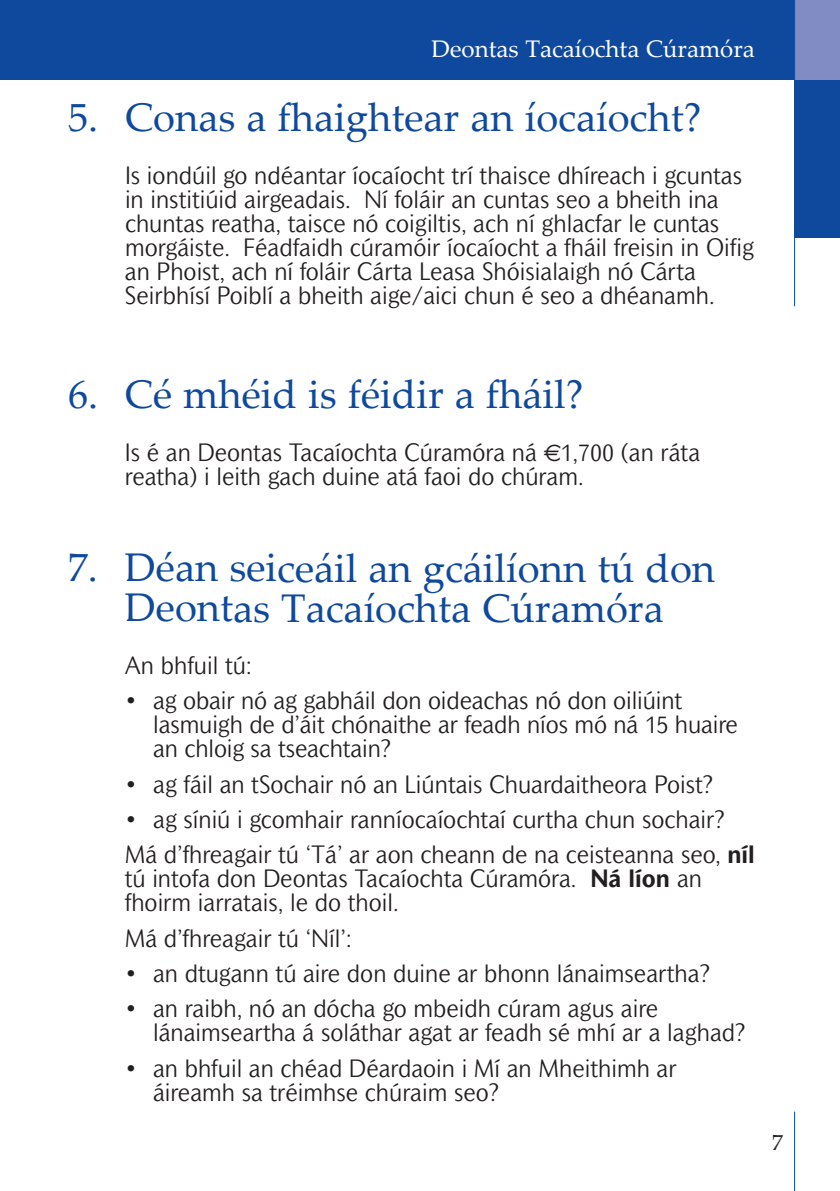
<style>
.page{position:relative;width:840px;height:1191px;background:#fff}
.page>*{position:absolute;margin:0;border:0;box-sizing:border-box;transform-origin:0 0}
.t1{font:40px/40px "Palatino Linotype";color:#0f499d;text-align:center}
.t2{font:300 24px/24px "Mahsuri Sans";color:#231f20}
.t3{font:24px "Palatino Linotype";color:#fff}
.t4{font:22px "Palatino Linotype";color:#231f20}
.s1{font-weight:400}
.s2{font-weight:700}
</style>
<div class="page">
<div style="left:0;top:0;width:794px;height:79px;background:#0f499d"></div>
<div style="left:794px;top:79px;width:45px;height:159px;background:#0f499d"></div>
<hr style="left:793px;top:1111px;width:1px;height:80px;background:#0f499d">
<div style="left:794px;top:0;width:45px;height:79px;background:#828cc4"></div>
<hr style="left:793px;top:0;width:1px;height:306px;background:#0f499d">
<p class="t3" style="left:431px;top:32px;width:324px">Deontas Tacaíochta Cúramóra</p>
<h1 class="t1" style="left:68px;top:96px;width:634px">5. Conas a fhaightear an íocaíocht?</h1>
<p class="t2" style="left:125px;top:165px;width:630px">Is iondúil go ndéantar íocaíocht trí thaisce dhíreach i gcuntas in institiúid airgeadais. Ní foláir an cuntas seo a bheith ina chuntas reatha, taisce nó coigiltis, ach ní ghlacfar le cuntas morgáiste. Féadfaidh cúramóir íocaíocht a fháil freisin in Oifig an Phoist, ach ní foláir Cárta Leasa Shóisialaigh nó Cárta Seirbhísí Poiblí a bheith aige/aici chun é seo a dhéanamh.</p>
<h1 class="t1" style="left:68px;top:373px;width:516px">6. Cé mhéid is féidir a fháil?</h1>
<p class="t2" style="left:125px;top:442px;width:576px">Is é an Deontas Tacaíochta Cúramóra ná 1,700 (an ráta reatha) i leith gach duine atá faoi do chúram.</p>
<h1 class="t1" style="left:68px;top:546px;width:648px">7. Déan seiceáil an gcáilíonn tú don<br>Deontas Tacaíochta Cúramóra</h1>
<p class="t2" style="left:125px;top:655px;width:129px">An bhfuil tú:</p>
<p class="t2" style="left:153px;top:690px;width:586px;text-indent:-28px"><span class="s1">•</span> ag obair nó ag gabháil don oideachas nó don oiliúint lasmuigh de d’áit chónaithe ar feadh níos mó ná 15 huaire an chloig sa tseachtain?</p>
<p class="t2" style="left:125px;top:774px;width:589px"><span class="s1">•</span> ag fáil an tSochair nó an Liúntais Chuardaitheora Poist?</p>
<p class="t2" style="left:125px;top:803px;width:631px;line-height:35.4px"><span class="s1">•</span> ag síniú i gcomhair ranníocaíochtaí curtha chun sochair?<br>Má d’fhreagair tú ‘Tá’ ar aon cheann de na ceisteanna seo, <span class="s2">níl</span></p>
<p class="t2" style="left:125px;top:868px;width:578px">tú intofa don Deontas Tacaíochta Cúramóra. <span class="s2">Ná líon</span> an fhoirm iarratais, le do thoil.</p>
<p class="t2" style="left:125px;top:927px;width:229px">Má d’fhreagair tú ‘Níl’:</p>
<p class="t2" style="left:125px;top:963px;width:586px"><span class="s1">•</span> an dtugann tú aire don duine ar bhonn lánaimseartha?</p>
<p class="t2" style="left:153px;top:998px;width:593px;text-indent:-28px"><span class="s1">•</span> an raibh, nó an dócha go mbeidh cúram agus aire lánaimseartha á soláthar agat ar feadh sé mhí ar a laghad?</p>
<p class="t2" style="left:153px;top:1058px;width:524px;text-indent:-28px"><span class="s1">•</span> an bhfuil an chéad Déardaoin i Mí an Mheithimh ar áireamh sa tréimhse chúraim seo?</p>
<p class="t4" style="left:771px;top:1127px;width:12px">7</p>
</div>
